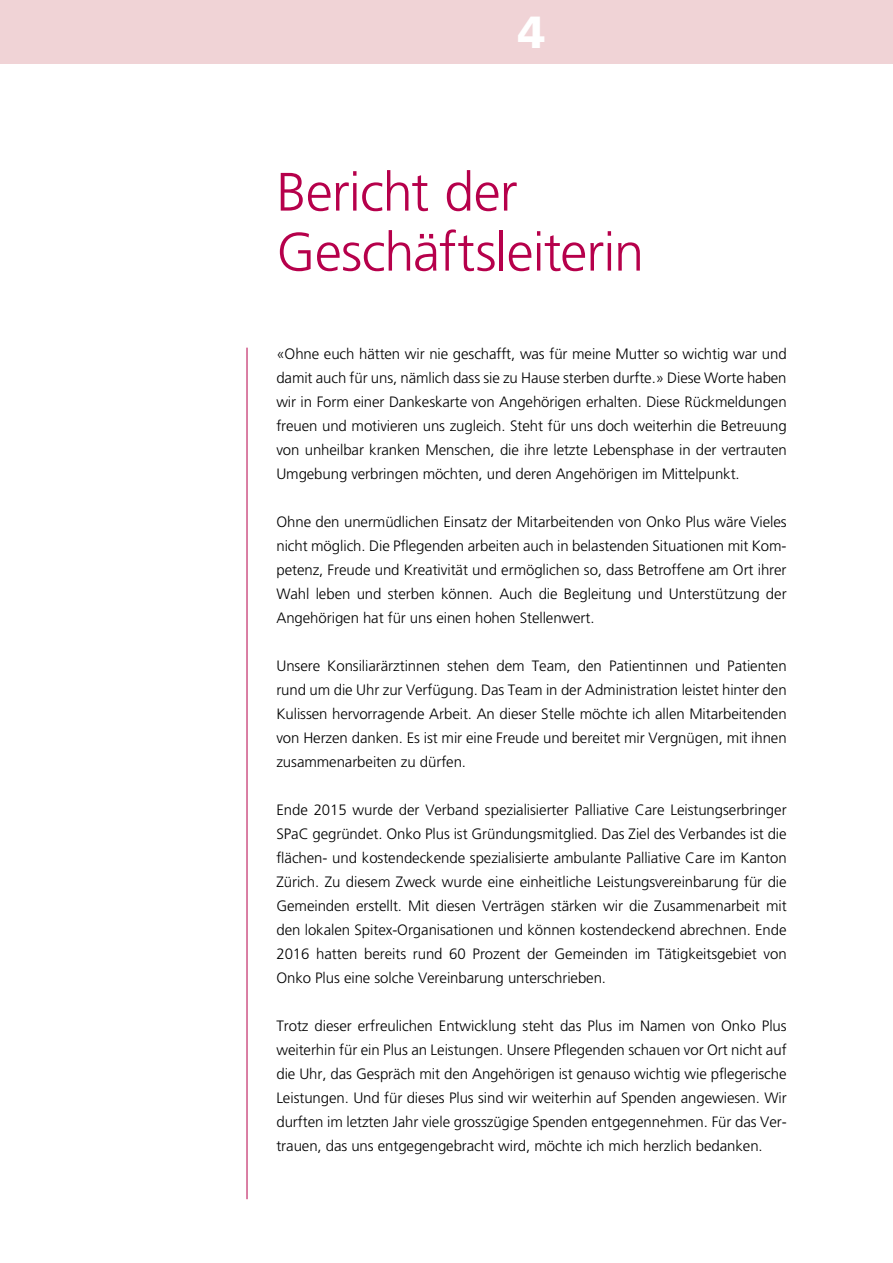
<style>
.page{position:relative;width:893px;height:1263px;background:#fff}
.page>*{position:absolute;margin:0;border:0;box-sizing:border-box;transform-origin:0 0}
.t1{font:300 54px/60px "Frutiger LT";letter-spacing:-.015em;color:#b6004b}
.t2{font:900 45px "Frutiger LT";color:#fff}
.t3{font:300 15px/24px "Frutiger LT";letter-spacing:-.005em;color:#000;text-align:justify}
</style>
<div class="page">
<div style="left:0;top:0;width:893px;height:64px;background:#f0d3d6"></div>
<hr style="left:247px;top:348px;width:1px;height:851px;background:#b6004b">
<h2 class="t2" style="left:518px;top:5px;width:29px">4</h2>
<h1 class="t1" style="left:276px;top:163px;width:369px">Bericht der<br>Geschäftsleiterin</h1>
<p class="t3" style="left:276px;top:342px;width:512px">«Ohne euch hätten wir nie geschafft, was für meine Mutter so wichtig war und damit auch für uns, nämlich dass sie zu Hause sterben durfte.» Diese Worte haben wir in Form einer Dankeskarte von Angehörigen erhalten. Diese Rückmeldungen freuen und motivieren uns zugleich. Steht für uns doch weiterhin die Betreuung von unheilbar kranken Menschen, die ihre letzte Lebensphase in der vertrauten Umgebung verbringen möchten, und deren Angehörigen im Mittelpunkt.</p>
<p class="t3" style="left:276px;top:510px;width:512px">Ohne den unermüdlichen Einsatz der Mitarbeitenden von Onko Plus wäre Vieles nicht möglich. Die Pflegenden arbeiten auch in belastenden Situationen mit Kom&shy;petenz, Freude und Kreativität und ermöglichen so, dass Betroffene am Ort ihrer Wahl leben und sterben können. Auch die Begleitung und Unterstützung der Angehörigen hat für uns einen hohen Stellenwert.</p>
<p class="t3" style="left:276px;top:654px;width:512px">Unsere Konsiliarärztinnen stehen dem Team, den Patientinnen und Patienten rund um die Uhr zur Verfügung. Das Team in der Administration leistet hinter den Kulissen hervorragende Arbeit. An dieser Stelle möchte ich allen Mitarbeitenden von Herzen danken. Es ist mir eine Freude und bereitet mir Vergnügen, mit ihnen zusammenarbeiten zu dürfen.</p>
<p class="t3" style="left:276px;top:798px;width:512px">Ende 2015 wurde der Verband spezialisierter Palliative Care Leistungserbringer SPaC gegründet. Onko Plus ist Gründungsmitglied. Das Ziel des Verbandes ist die flächen- und kostendeckende spezialisierte ambulante Palliative Care im Kanton Zürich. Zu diesem Zweck wurde eine einheitliche Leistungsvereinbarung für die Gemeinden erstellt. Mit diesen Verträgen stärken wir die Zusammenarbeit mit den lokalen Spitex-Organisationen und können kostendeckend abrechnen. Ende 2016 hatten bereits rund 60 Prozent der Gemeinden im Tätigkeitsgebiet von Onko Plus eine solche Vereinbarung unterschrieben.</p>
<p class="t3" style="left:276px;top:1014px;width:512px">Trotz dieser erfreulichen Entwicklung steht das Plus im Namen von Onko Plus weiterhin für ein Plus an Leistungen. Unsere Pflegenden schauen vor Ort nicht auf die Uhr, das Gespräch mit den Angehörigen ist genauso wichtig wie pflegerische Leistungen. Und für dieses Plus sind wir weiterhin auf Spenden angewiesen. Wir durften im letzten Jahr viele grosszügige Spenden entgegennehmen. Für das Ver&shy;trauen, das uns entgegengebracht wird, möchte ich mich herzlich bedanken.</p>
</div>
